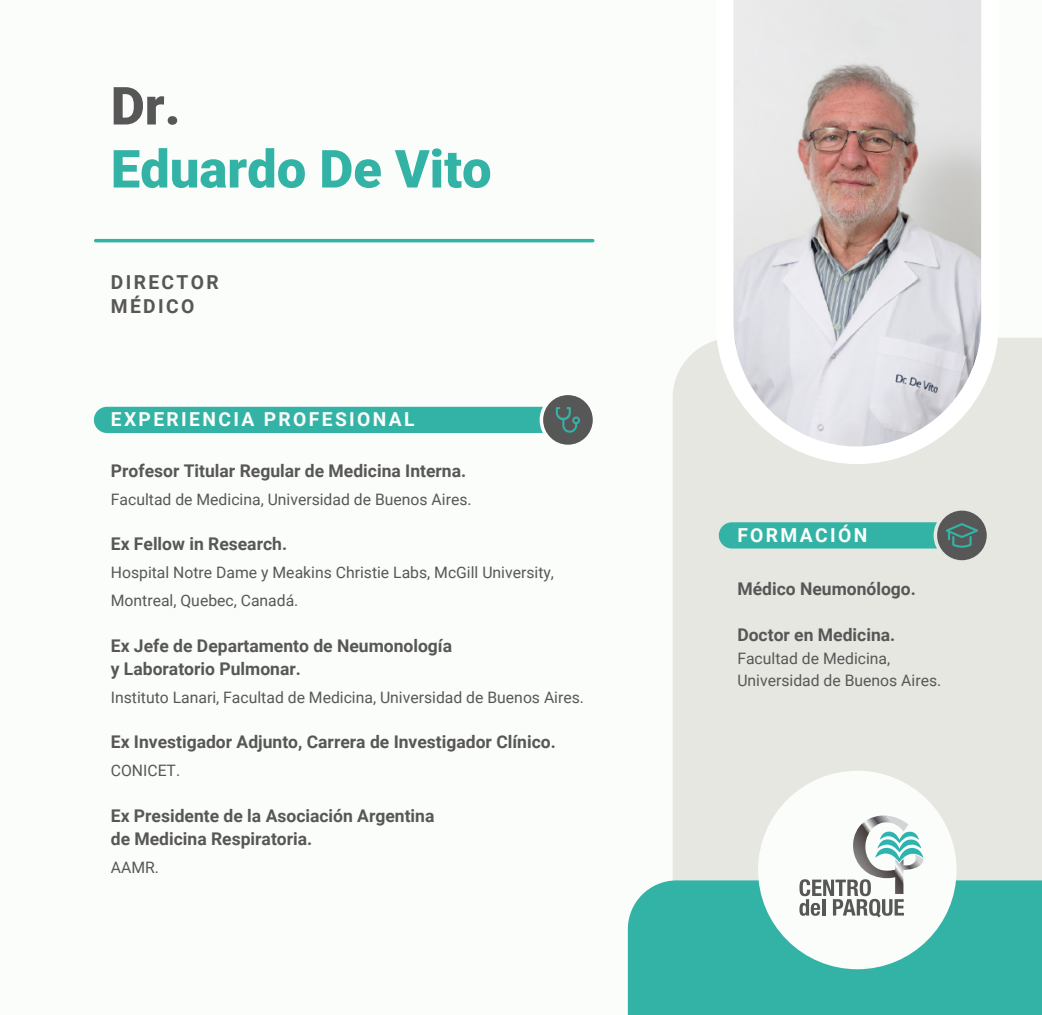
<style>
.page{position:relative;width:1042px;height:1015px;background:#fbfdfa}
.page>*{position:absolute;margin:0;border:0;box-sizing:border-box;transform-origin:0 0}
.t1{font:900 52.5px "Roboto";color:#33b3a5}
.t2{font:900 52.5px "Roboto";color:#585757}
.t3{font:700 19.25px "Roboto";letter-spacing:.125em;color:#fbfdfa}
.t4{font:700 19.25px/24.5px "Roboto";letter-spacing:.125em;color:#585757}
.t5{font:700 17.5px/22.8px "Roboto";color:#585757}
.t6{font:15.75px/22.8px "Roboto";color:#585757}
</style>
<div class="page">
<div style="left:94px;top:407px;width:486px;height:26px;background:#33b3a5;border-radius:13px"></div>
<div style="left:673px;top:338px;width:369px;height:542px;background:#e6e7e0"></div>
<svg style="left:716px;top:0;width:283px;height:464px;background:#dcd6d6"></svg>
<hr style="left:96px;top:239px;width:497px;height:3px;background:#33b3a5">
<div style="left:719px;top:522px;width:267px;height:26px;background:#33b3a5;border-radius:13px"></div>
<div style="left:628px;top:880px;width:414px;height:135px;background:#33b3a5"></div>
<div style="left:758px;top:771px;width:198px;height:198px;background:#fbfdfa;border-radius:50%"></div>
<svg style="left:799px;top:815px;width:124px;height:102px"></svg>
<svg style="left:933px;top:507px;width:57px;height:57px;background:#8c9793"></svg>
<svg style="left:540px;top:395px;width:53px;height:50px"></svg>
<h1 class="t2" style="left:111px;top:69px;width:71px">Dr.</h1>
<h1 class="t1" style="left:111px;top:132px;width:382px">Eduardo De Vito</h1>
<p class="t4" style="left:111px;top:269px;width:109px">DIRECTOR<br>MÉDICO</p>
<p class="t3" style="left:111px;top:405px;width:305px">EXPERIENCIA PROFESIONAL</p>
<p class="t5" style="left:111px;top:459px;width:357px">Profesor Titular Regular de Medicina Interna.</p>
<p class="t6" style="left:111px;top:487px;width:362px">Facultad de Medicina, Universidad de Buenos Aires.</p>
<p class="t5" style="left:111px;top:532px;width:178px">Ex Fellow in Research.</p>
<p class="t6" style="left:111px;top:558px;width:445px;line-height:28px">Hospital Notre Dame y Meakins Christie Labs, McGill University,<br>Montreal, Quebec, Canadá.</p>
<p class="t5" style="left:111px;top:634px;width:343px">Ex Jefe de Departamento de Neumonología y Laboratorio Pulmonar.</p>
<p class="t6" style="left:111px;top:685px;width:475px">Instituto Lanari, Facultad de Medicina, Universidad de Buenos Aires.</p>
<p class="t5" style="left:111px;top:730px;width:446px">Ex Investigador Adjunto, Carrera de Investigador Clínico.</p>
<p class="t6" style="left:111px;top:759px;width:71px">CONICET.</p>
<p class="t5" style="left:111px;top:803px;width:325px">Ex Presidente de la Asociación Argentina de Medicina Respiratoria.</p>
<p class="t6" style="left:111px;top:855px;width:50px">AAMR.</p>
<p class="t3" style="left:737px;top:522px;width:131px">FORMACIÓN</p>
<p class="t5" style="left:737px;top:577px;width:180px">Médico Neumonólogo.</p>
<p class="t5" style="left:737px;top:622px;width:159px">Doctor en Medicina.</p>
<p class="t6" style="left:737px;top:646px;width:205px">Facultad de Medicina,<br>Universidad de Buenos Aires.</p>
</div>
